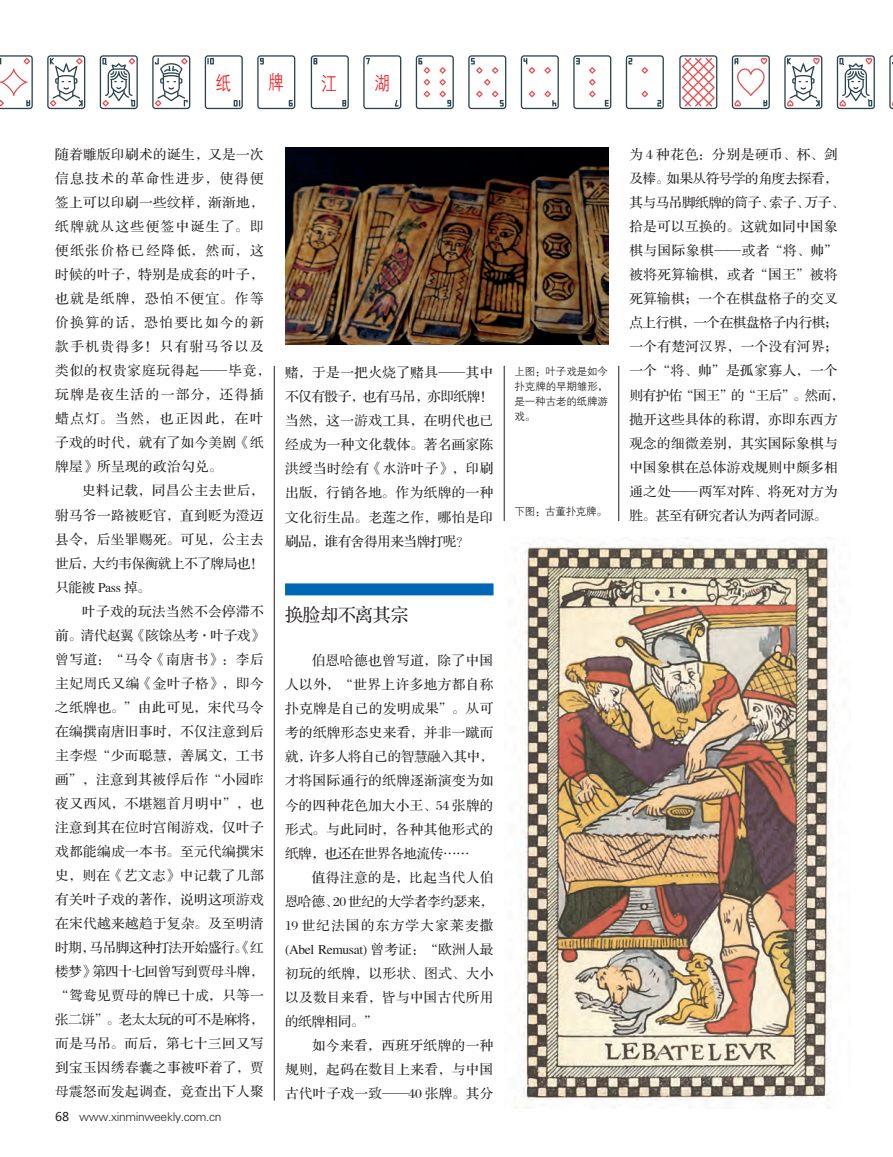
<style>
.page{position:relative;width:893px;height:1157px;background:#fff}
.page>*{position:absolute;margin:0;border:0;box-sizing:border-box;transform-origin:0 0}
.t1{font:19.5px "FZZDXJW GB1 0";color:#ee1d23;scale:.8 1}
.t2{font:18px "FZS3 K GBK1 0";letter-spacing:-.025em;color:#231f20}
.t3{font:13.5px/24px "FZS3 JW GB1 0";letter-spacing:.035em;color:#231f20;text-align:justify}
.t4{font:13.5px "FZS3 JW GB1 0";letter-spacing:-.025em;color:#231f20}
.t5{font:13.5px "FZS3 JW GB1 0";letter-spacing:.115em;color:#231f20}
.t6{font:13.5px "FZS3 JW GB1 0";letter-spacing:.125em;color:#231f20}
.t7{font:13.5px "FZS3 JW GB1 0";letter-spacing:.07em;color:#231f20}
.t8{font:13.5px "FZS3 JW GB1 0";letter-spacing:.055em;color:#231f20}
.t9{font:13.5px "FZS3 JW GB1 0";letter-spacing:.1em;color:#231f20}
.t10{font:13.5px "FZS3 JW GB1 0";letter-spacing:.135em;color:#231f20}
.t11{font:12px "FZXH1 JW GB1 0";letter-spacing:-.025em;color:#231f20}
.t12{font:10.5px/15px "FZZDXJW GB1 0";letter-spacing:-.01em;color:#231f20;text-align:justify}
.s1{font-family:"Microsoft Ya Hei"}
</style>
<div class="page">
<svg style="left:0;top:55px;width:33px;height:54px"></svg>
<svg style="left:47px;top:55px;width:38px;height:54px"></svg>
<svg style="left:100px;top:55px;width:38px;height:54px"></svg>
<svg style="left:152px;top:55px;width:38px;height:54px"></svg>
<svg style="left:205px;top:55px;width:38px;height:54px"></svg>
<svg style="left:257px;top:55px;width:38px;height:54px"></svg>
<svg style="left:416px;top:55px;width:38px;height:54px"></svg>
<svg style="left:468px;top:55px;width:38px;height:54px"></svg>
<svg style="left:521px;top:55px;width:38px;height:54px"></svg>
<svg style="left:573px;top:55px;width:38px;height:54px"></svg>
<svg style="left:626px;top:55px;width:38px;height:54px"></svg>
<svg style="left:732px;top:55px;width:38px;height:54px"></svg>
<svg style="left:837px;top:55px;width:38px;height:54px"></svg>
<svg style="left:784px;top:55px;width:38px;height:54px"></svg>
<svg style="left:889px;top:55px;width:4px;height:54px"></svg>
<svg style="left:679px;top:55px;width:38px;height:54px"></svg>
<svg style="left:363px;top:55px;width:38px;height:54px"></svg>
<svg style="left:311px;top:55px;width:38px;height:54px"></svg>
<div style="left:285px;top:583px;width:208px;height:12px;background:#0166b3"></div>
<hr style="left:274px;top:366px;width:1px;height:734px;background:#231f20">
<hr style="left:504px;top:366px;width:1px;height:155px;background:#231f20">
<hr style="left:618px;top:366px;width:1px;height:155px;background:#231f20">
<img style="left:285px;top:148px;width:323px;height:197px">
<img style="left:520px;top:537px;width:315px;height:571px">
<h1 class="t1" style="left:216px;top:73px;width:21px">纸</h1>
<h1 class="t1" style="left:268px;top:72px;width:21px">牌</h1>
<h1 class="t1" style="left:321px;top:73px;width:21px">江</h1>
<h1 class="t1" style="left:374px;top:73px;width:21px">湖</h1>
<p class="t3" style="left:55px;top:143px;width:210px">随着雕版印刷术的诞生，又是一次</p>
<p class="t5" style="left:55px;top:172px;width:210px">信息技术的革命性进步，使得便</p>
<p class="t3" style="left:55px;top:191px;width:210px">签上可以印刷一些纹样，渐渐地，</p>
<p class="t5" style="left:55px;top:220px;width:210px">纸牌就从这些便签中诞生了。即</p>
<p class="t6" style="left:55px;top:244px;width:210px">便纸张价格已经降低，然而，这</p>
<p class="t3" style="left:55px;top:263px;width:210px">时候的叶子，特别是成套的叶子，</p>
<p class="t6" style="left:55px;top:292px;width:210px">也就是纸牌，恐怕不便宜。作等</p>
<p class="t5" style="left:55px;top:316px;width:210px">价换算的话，恐怕要比如今的新</p>
<p class="t5" style="left:55px;top:340px;width:210px">款手机贵得多！只有驸马爷以及</p>
<p class="t7" style="left:55px;top:364px;width:217px">类似的权贵家庭玩得起——毕竟，</p>
<p class="t5" style="left:55px;top:388px;width:210px">玩牌是夜生活的一部分，还得插</p>
<p class="t10" style="left:55px;top:412px;width:210px">蜡点灯。当然，也正因此，在叶</p>
<p class="t3" style="left:55px;top:431px;width:210px">子戏的时代，就有了如今美剧《纸</p>
<p class="t3" style="left:55px;top:455px;width:169px">牌屋》所呈现的政治勾兑。</p>
<p class="t3" style="left:82px;top:479px;width:183px">史料记载，同昌公主去世后，</p>
<p class="t3" style="left:55px;top:503px;width:210px">驸马爷一路被贬官，直到贬为澄迈</p>
<p class="t3" style="left:55px;top:527px;width:210px">县令，后坐罪赐死。可见，公主去</p>
<p class="t4" style="left:55px;top:556px;width:210px">世后，大约韦保衡就上不了牌局也！</p>
<p class="t3" style="left:55px;top:575px;width:97px">只能被 Pass 掉。</p>
<p class="t3" style="left:82px;top:599px;width:183px">叶子戏的玩法当然不会停滞不</p>
<p class="t4" style="left:55px;top:628px;width:210px">前。清代赵翼《陔馀丛考·叶子戏》</p>
<p class="t8" style="left:55px;top:652px;width:210px">曾写道：“马令《南唐书》：李后</p>
<p class="t3" style="left:55px;top:671px;width:210px">主妃周氏又编《金叶子格》，即今</p>
<p class="t3" style="left:55px;top:695px;width:210px">之纸牌也。”由此可见，宋代马令</p>
<p class="t3" style="left:55px;top:719px;width:210px">在编撰南唐旧事时，不仅注意到后</p>
<p class="t3" style="left:55px;top:743px;width:210px">主李煜“少而聪慧，善属文，工书</p>
<p class="t3" style="left:55px;top:767px;width:210px">画”，注意到其被俘后作“小园昨</p>
<p class="t3" style="left:55px;top:791px;width:210px">夜又西风，不堪翘首月明中”，也</p>
<p class="t3" style="left:55px;top:815px;width:210px">注意到其在位时宫闱游戏，仅叶子</p>
<p class="t3" style="left:55px;top:839px;width:210px">戏都能编成一本书。至元代编撰宋</p>
<p class="t3" style="left:55px;top:863px;width:210px">史，则在《艺文志》中记载了几部</p>
<p class="t3" style="left:55px;top:887px;width:210px">有关叶子戏的著作，说明这项游戏</p>
<p class="t3" style="left:55px;top:911px;width:210px">在宋代越来越趋于复杂。及至明清</p>
<p class="t4" style="left:55px;top:940px;width:210px">时期，马吊脚这种打法开始盛行。《红</p>
<p class="t4" style="left:55px;top:964px;width:210px">楼梦》第四十七回曾写到贾母斗牌，</p>
<p class="t3" style="left:55px;top:983px;width:210px">“鸳鸯见贾母的牌已十成，只等一</p>
<p class="t4" style="left:55px;top:1012px;width:210px">张二饼”。老太太玩的可不是麻将，</p>
<p class="t3" style="left:55px;top:1031px;width:210px">而是马吊。而后，第七十三回又写</p>
<p class="t3" style="left:55px;top:1055px;width:210px">到宝玉因绣春囊之事被吓着了，贾</p>
<p class="t3" style="left:55px;top:1079px;width:210px">母震怒而发起调查，竟查出下人聚</p>
<p class="t11" style="left:55px;top:1109px;width:168px"><span class="s1">68</span> www.xinminweekly.com.cn</p>
<p class="t3" style="left:285px;top:361px;width:210px">赌，于是一把火烧了赌具——其中不仅有骰子，也有马吊，亦即纸牌！当然，这一游戏工具，在明代也已经成为一种文化载体。著名画家陈洪绶当时绘有《水浒叶子》，印刷出版，行销各地。作为纸牌的一种文化衍生品。老莲之作，哪怕是印刷品，谁有舍得用来当牌打呢？</p>
<p class="t2" style="left:285px;top:605px;width:125px">换脸却不离其宗</p>
<p class="t3" style="left:312px;top:649px;width:183px">伯恩哈德也曾写道，除了中国</p>
<p class="t3" style="left:285px;top:673px;width:210px">人以外，“世界上许多地方都自称</p>
<p class="t3" style="left:285px;top:697px;width:210px">扑克牌是自己的发明成果”。从可</p>
<p class="t3" style="left:285px;top:721px;width:210px">考的纸牌形态史来看，并非一蹴而</p>
<p class="t4" style="left:285px;top:750px;width:210px">就，许多人将自己的智慧融入其中，</p>
<p class="t3" style="left:285px;top:769px;width:210px">才将国际通行的纸牌逐渐演变为如</p>
<p class="t3" style="left:285px;top:793px;width:210px">今的四种花色加大小王、54 张牌的</p>
<p class="t3" style="left:285px;top:817px;width:210px">形式。与此同时，各种其他形式的</p>
<p class="t4" style="left:285px;top:846px;width:186px">纸牌，也还在世界各地流传……</p>
<p class="t3" style="left:312px;top:865px;width:183px">值得注意的是，比起当代人伯</p>
<p class="t4" style="left:285px;top:894px;width:210px">恩哈德、20 世纪的大学者李约瑟来，</p>
<p class="t9" style="left:285px;top:918px;width:210px">19 世纪法国的东方学大家莱麦撒</p>
<p class="t4" style="left:285px;top:942px;width:210px">(Abel Remusat) 曾考证：“欧洲人最</p>
<p class="t3" style="left:285px;top:961px;width:210px">初玩的纸牌，以形状、图式、大小</p>
<p class="t3" style="left:285px;top:985px;width:210px">以及数目来看，皆与中国古代所用</p>
<p class="t3" style="left:285px;top:1009px;width:94px">的纸牌相同。”</p>
<p class="t3" style="left:312px;top:1033px;width:183px">如今来看，西班牙纸牌的一种</p>
<p class="t3" style="left:285px;top:1057px;width:210px">规则，起码在数目上来看，与中国</p>
<p class="t3" style="left:285px;top:1081px;width:210px">古代叶子戏一致——40 张牌。其分</p>
<p class="t12" style="left:514px;top:364px;width:95px">上图：叶子戏是如今扑克牌的早期雏形，是一种古老的纸牌游戏。</p>
<p class="t12" style="left:514px;top:504px;width:94px">下图：古董扑克牌。</p>
<p class="t3" style="left:629px;top:143px;width:217px;text-align:left">为 4 种花色：分别是硬币、杯、剑及棒。如果从符号学的角度去探看，其与马吊脚纸牌的筒子、索子、万子、拾是可以互换的。这就如同中国象棋与国际象棋——或者“将、帅”被将死算输棋，或者“国王”被将死算输棋；一个在棋盘格子的交叉点上行棋，一个在棋盘格子内行棋；一个有楚河汉界，一个没有河界；一个“将、帅”是孤家寡人，一个则有护佑“国王”的“王后”。然而，抛开这些具体的称谓，亦即东西方观念的细微差别，其实国际象棋与中国象棋在总体游戏规则中颇多相通之处——两军对阵、将死对方为胜。甚至有研究者认为两者同源。</p>
</div>
